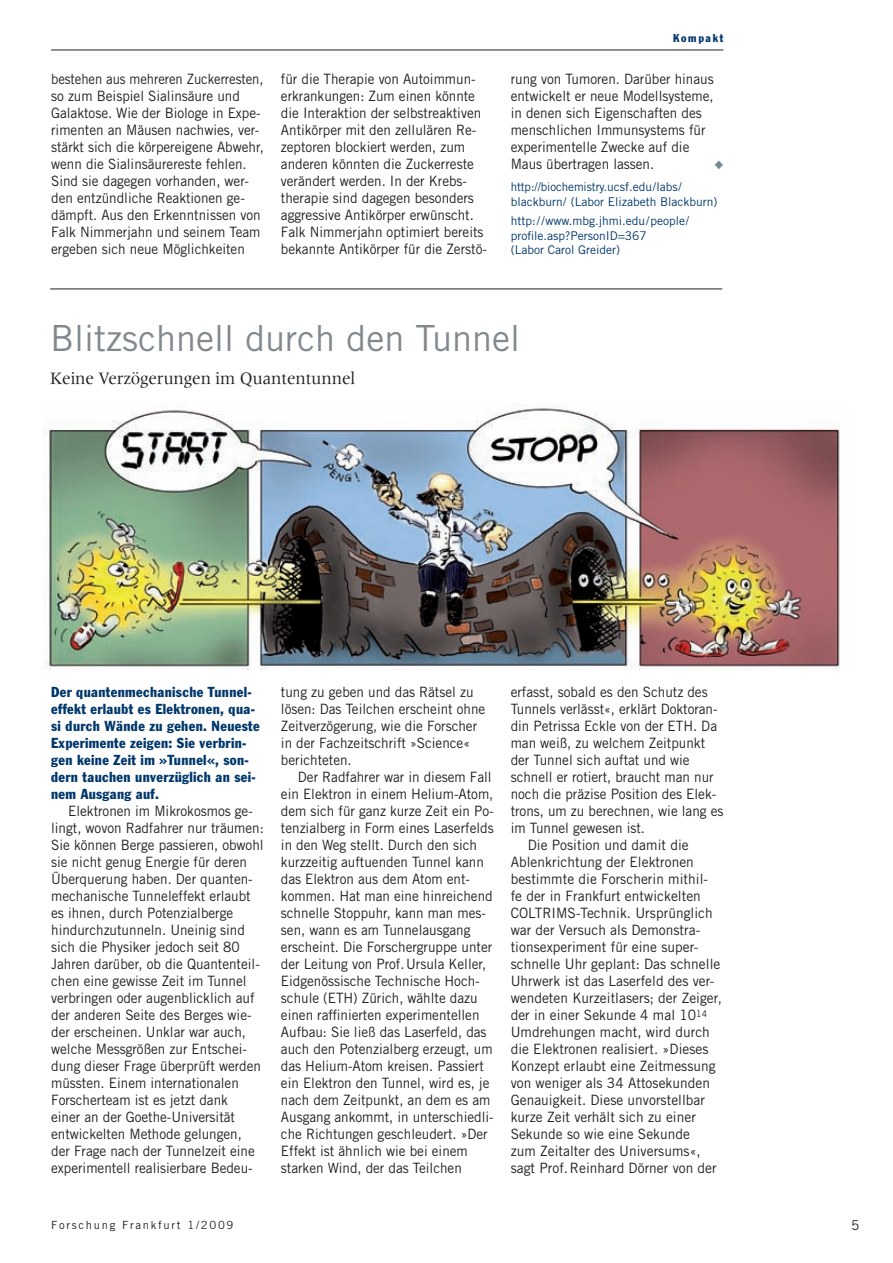
<style>
.page{position:relative;width:893px;height:1263px;background:#fff}
.page>*{position:absolute;margin:0;border:0;box-sizing:border-box;transform-origin:0 0}
.t1{font:36px "Trade Gothic";color:#81898e}
.t2{font:18px "Meridien";letter-spacing:-.01em;color:#231f20;scale:.95 1}
.t3{font:14.25px/17px "Trade Gothic";color:#231f20;scale:.95 1}
.t4{font:14.25px "Trade Gothic";color:#231f20;scale:.96 1}
.t5{font:14.25px/17px "Trade Gothic";color:#231f20;scale:.92 1}
.t6{font:condensed 14.25px/17px "Franklin Gothic";letter-spacing:.025em;color:#00376b}
.t7{font:13.5px "Trade Gothic";color:#231f20}
.t8{font:12px/14.9px "Trade Gothic";color:#00376b}
.t9{font:11.25px "Trade Gothic";letter-spacing:.15em;color:#231f20}
.t10{font:condensed 11.25px "Franklin Gothic";letter-spacing:.15em;color:#00376b}
</style>
<div class="page">
<hr style="left:51px;top:50px;width:672px;height:1px;background:#231f20">
<img style="left:44px;top:403px;width:796px;height:266px">
<hr style="left:50px;top:288px;width:672px;height:1px;background:#231f20">
<p class="t10" style="left:673px;top:34px;width:52px">Kompakt</p>
<p class="t5" style="left:51px;top:72px;width:233px">bestehen aus mehreren Zuckerresten, so zum Beispiel Sialinsäure und Galaktose. Wie der Biologe in Expe&shy;rimenten an Mäusen nachwies, ver&shy;stärkt sich die körpereigene Abwehr, wenn die Sialinsäurereste fehlen.<br>Sind sie dagegen vorhanden, wer&shy;den entzündliche Reaktionen ge&shy;dämpft. Aus den Erkenntnissen von Falk Nimmerjahn und seinem Team ergeben sich neue Möglichkeiten</p>
<p class="t3" style="left:281px;top:72px;width:218px">für die Therapie von Autoimmun&shy;erkrankungen: Zum einen könnte die Interaktion der selbstreaktiven Antikörper mit den zellulären Re&shy;zeptoren blockiert werden, zum anderen könnten die Zuckerreste verändert werden. In der Krebs&shy;therapie sind dagegen besonders aggressive Antikörper erwünscht.<br>Falk Nimmerjahn optimiert bereits bekannte Antikörper für die Zerstö-</p>
<p class="t3" style="left:510px;top:72px;width:215px">rung von Tumoren. Darüber hinaus entwickelt er neue Modellsysteme, in denen sich Eigenschaften des menschlichen Immunsystems für experimentelle Zwecke auf die<br>Maus übertragen lassen.</p>
<p class="t8" style="left:510px;top:180px;width:208px">http://biochemistry.ucsf.edu / labs / blackburn / (Labor Elizabeth Blackburn)</p>
<p class="t8" style="left:510px;top:214px;width:180px">http: / / www.mbg.jhmi.edu / people / profile.asp?PersonID=367<br>(Labor Carol Greider)</p>
<h1 class="t1" style="left:50px;top:325px;width:471px">Blitzschnell durch den Tunnel</h1>
<p class="t2" style="left:50px;top:371px;width:323px">Keine Verzögerungen im Quantentunnel</p>
<p class="t6" style="left:51px;top:684px;width:210px">Der quantenmechanische Tunnel&shy;effekt erlaubt es Elektronen, qua&shy;si durch Wände zu gehen. Neueste<br>Experimente zeigen: Sie verbrin&shy;gen keine Zeit im »Tunnel«, son&shy;dern tauchen unverzüglich an sei&shy;nem Ausgang auf.</p>
<p class="t3" style="left:51px;top:803px;width:225px;text-indent:17px">Elektronen im Mikrokosmos ge&shy;lingt, wovon Radfahrer nur träumen:<br>Sie können Berge passieren, obwohl sie nicht genug Energie für deren Überquerung haben. Der quanten&shy;mechanische Tunneleffekt erlaubt es ihnen, durch Potenzialberge hindurchzutunneln. Uneinig sind sich die Physiker jedoch seit 80<br>Jahren darüber, ob die Quantenteil&shy;chen eine gewisse Zeit im Tunnel verbringen oder augenblicklich auf der anderen Seite des Berges wie&shy;der erscheinen. Unklar war auch, welche Messgrößen zur Entschei&shy;dung dieser Frage überprüft werden müssten. Einem internationalen Forscherteam ist es jetzt dank<br>einer an der Goethe-Universität entwickelten Methode gelungen, der Frage nach der Tunnelzeit eine experimentell realisierbare Bedeu-</p>
<p class="t3" style="left:281px;top:684px;width:217px">tung zu geben und das Rätsel zu lösen: Das Teilchen erscheint ohne<br>Zeitverzögerung, wie die Forscher in der Fachzeitschrift »Science« berichteten.</p>
<p class="t3" style="left:281px;top:769px;width:225px;text-indent:17px">Der Radfahrer war in diesem Fall ein Elektron in einem Helium-Atom, dem sich für ganz kurze Zeit ein Po&shy;tenzialberg in Form eines Laserfelds in den Weg stellt. Durch den sich kurzzeitig auftuenden Tunnel kann das Elektron aus dem Atom ent&shy;kommen. Hat man eine hinreichend schnelle Stoppuhr, kann man mes&shy;sen, wann es am Tunnelausgang erscheint. Die Forschergruppe unter der Leitung von Prof. Ursula Keller, Eidgenössische Technische Hoch&shy;schule (ETH) Zürich, wählte dazu einen raffinierten experimentellen Aufbau: Sie ließ das Laserfeld, das auch den Potenzialberg erzeugt, um das Helium-Atom kreisen. Passiert ein Elektron den Tunnel, wird es, je nach dem Zeitpunkt, an dem es am Ausgang ankommt, in unterschiedli&shy;che Richtungen geschleudert. »Der Effekt ist ähnlich wie bei einem starken Wind, der das Teilchen</p>
<p class="t3" style="left:510px;top:684px;width:209px">erfasst, sobald es den Schutz des</p>
<p class="t3" style="left:510px;top:701px;width:219px">Tunnels verlässt«, erklärt Doktoran-</p>
<p class="t3" style="left:510px;top:718px;width:219px">din Petrissa Eckle von der ETH. Da</p>
<p class="t3" style="left:510px;top:735px;width:206px">man weiß, zu welchem Zeitpunkt</p>
<p class="t3" style="left:510px;top:752px;width:190px">der Tunnel sich auftat und wie</p>
<p class="t3" style="left:510px;top:769px;width:215px">schnell er rotiert, braucht man nur</p>
<p class="t3" style="left:510px;top:786px;width:218px">noch die präzise Position des Elek-</p>
<p class="t3" style="left:510px;top:803px;width:225px">trons, um zu berechnen, wie lang es</p>
<p class="t3" style="left:510px;top:820px;width:143px">im Tunnel gewesen ist.</p>
<p class="t4" style="left:527px;top:839px;width:169px">Die Position und damit die</p>
<p class="t4" style="left:510px;top:856px;width:192px">Ablenkrichtung der Elektronen</p>
<p class="t4" style="left:510px;top:873px;width:207px">bestimmte die Forscherin mithil-</p>
<p class="t4" style="left:510px;top:890px;width:200px">fe der in Frankfurt entwickelten</p>
<p class="t4" style="left:510px;top:907px;width:212px">COLTRIMS-Technik. Ursprünglich</p>
<p class="t4" style="left:510px;top:924px;width:199px">war der Versuch als Demonstra-</p>
<p class="t4" style="left:510px;top:941px;width:197px">tionsexperiment für eine super-</p>
<p class="t4" style="left:510px;top:958px;width:220px">schnelle Uhr geplant: Das schnelle</p>
<p class="t4" style="left:510px;top:975px;width:214px">Uhrwerk ist das Laserfeld des ver-</p>
<p class="t4" style="left:510px;top:992px;width:221px">wendeten Kurzeitlasers; der Zeiger,</p>
<p class="t4" style="left:510px;top:1009px;width:206px">der in einer Sekunde 4 mal 10<sup>14</sup></p>
<p class="t4" style="left:510px;top:1026px;width:209px">Umdrehungen macht, wird durch</p>
<p class="t4" style="left:510px;top:1043px;width:208px">die Elektronen realisiert. »Dieses</p>
<p class="t4" style="left:510px;top:1060px;width:215px">Konzept erlaubt eine Zeitmessung</p>
<p class="t4" style="left:510px;top:1077px;width:209px">von weniger als 34 Attosekunden</p>
<p class="t4" style="left:510px;top:1094px;width:204px">Genauigkeit. Diese unvorstellbar</p>
<p class="t4" style="left:510px;top:1111px;width:194px">kurze Zeit verhält sich zu einer</p>
<p class="t4" style="left:510px;top:1128px;width:188px">Sekunde so wie eine Sekunde</p>
<p class="t4" style="left:510px;top:1145px;width:199px">zum Zeitalter des Universums«,</p>
<p class="t4" style="left:510px;top:1162px;width:216px">sagt Prof. Reinhard Dörner von der</p>
<p class="t9" style="left:51px;top:1220px;width:184px">Forschung Frankfurt 1/2009</p>
<p class="t7" style="left:851px;top:1220px;width:10px">5</p>
</div>
